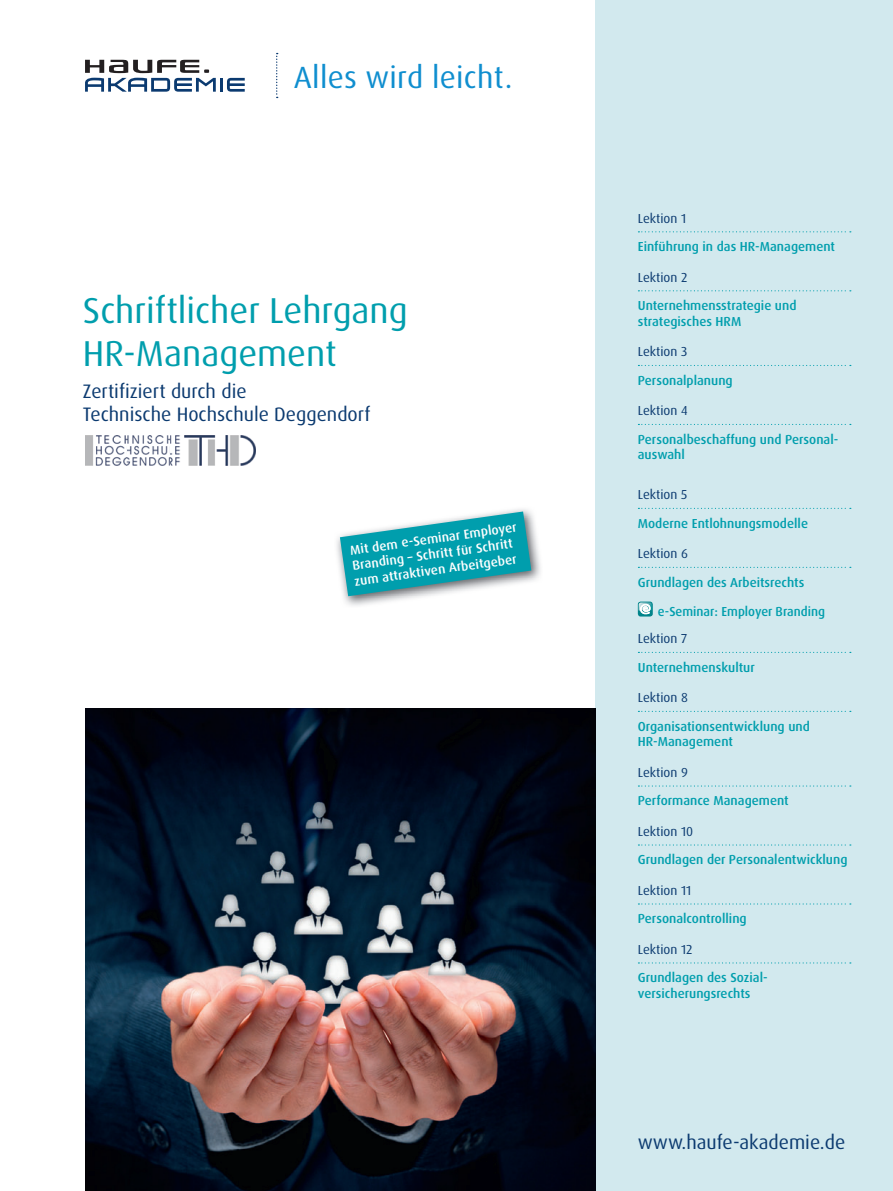
<style>
.page{position:relative;width:893px;height:1191px;background:#fff}
.page>*{position:absolute;margin:0;border:0;box-sizing:border-box;transform-origin:0 0}
.t1{font:36px/43.2px "Dax OT";color:#009ead}
.t2{font:30.75px "Dax OT";letter-spacing:.01em;color:#0f8ecf}
.t3{font:19.5px/23.4px "Dax OT";color:#0b3a70}
.t4{font:500 13.05px/15.6px "Dax OT";color:#009ead}
.t5{font:13.05px "Dax OT";color:#0b3a70}
.t6{font:500 13.05px/15.6px "Dax OT";color:#fff}
</style>
<div class="page">
<div style="left:595px;top:0;width:298px;height:1191px;background:#d2e9ee"></div>
<svg style="left:638px;top:231px;width:213px;height:1px"></svg>
<svg style="left:638px;top:290px;width:213px;height:1px"></svg>
<svg style="left:638px;top:365px;width:213px;height:1px"></svg>
<svg style="left:638px;top:424px;width:213px;height:1px"></svg>
<svg style="left:638px;top:508px;width:213px;height:1px"></svg>
<svg style="left:638px;top:567px;width:213px;height:1px"></svg>
<svg style="left:638px;top:652px;width:213px;height:1px"></svg>
<svg style="left:638px;top:711px;width:213px;height:1px"></svg>
<svg style="left:638px;top:785px;width:213px;height:1px"></svg>
<svg style="left:638px;top:844px;width:213px;height:1px"></svg>
<svg style="left:638px;top:903px;width:213px;height:1px"></svg>
<svg style="left:638px;top:962px;width:213px;height:1px"></svg>
<svg style="left:638px;top:601px;width:15px;height:15px"></svg>
<svg style="left:639px;top:602px;width:13px;height:12px"></svg>
<img style="left:85px;top:708px;width:510px;height:483px">
<img style="left:85px;top:436px;width:170px;height:29px">
<svg style="left:276px;top:53px;width:2px;height:45px"></svg>
<hr style="left:220px;top:78px;width:3px;height:14px;background:#0b3a70">
<svg style="left:227px;top:78px;width:18px;height:14px"></svg>
<svg style="left:85px;top:60px;width:131px;height:32px"></svg>
<img style="left:337px;top:509px;width:204px;height:97px">
<svg style="left:340px;top:511px;width:191px;height:85px"></svg>
<h2 class="t2" style="left:294px;top:64px;width:220px">Alles wird leicht.</h2>
<h1 class="t1" style="left:83px;top:291px;width:326px">Schriftlicher Lehrgang<br>HR-Management</h1>
<h3 class="t3" style="left:83px;top:381px;width:289px">Zertifiziert durch die<br>Technische Hochschule Deggendorf</h3>
<p class="t6" style="left:349px;top:543px;width:170px;rotate:-8deg">Mit dem e-Seminar Employer<br>Branding – Schritt für Schritt zum attraktiven Arbeitgeber</p>
<p class="t5" style="left:638px;top:213px;width:50px">Lektion 1</p>
<p class="t4" style="left:638px;top:240px;width:199px">Einführung in das HR-Management</p>
<p class="t5" style="left:638px;top:272px;width:51px">Lektion 2</p>
<p class="t4" style="left:638px;top:299px;width:160px">Unternehmensstrategie und strategisches HRM</p>
<p class="t5" style="left:638px;top:346px;width:51px">Lektion 3</p>
<p class="t4" style="left:638px;top:373px;width:96px">Personalplanung</p>
<p class="t5" style="left:638px;top:405px;width:51px">Lektion 4</p>
<p class="t4" style="left:638px;top:432px;width:202px">Personalbeschaffung und Personal&shy;auswahl</p>
<p class="t5" style="left:638px;top:489px;width:51px">Lektion 5</p>
<p class="t4" style="left:638px;top:516px;width:172px">Moderne Entlohnungs modelle</p>
<p class="t5" style="left:638px;top:548px;width:52px">Lektion 6</p>
<p class="t4" style="left:638px;top:575px;width:168px">Grundlagen des Arbeitsrechts</p>
<p class="t4" style="left:658px;top:604px;width:169px">e-Seminar: Employer Branding</p>
<p class="t5" style="left:638px;top:633px;width:51px">Lektion 7</p>
<p class="t4" style="left:638px;top:660px;width:118px">Unternehmenskultur</p>
<p class="t5" style="left:638px;top:692px;width:52px">Lektion 8</p>
<p class="t4" style="left:638px;top:719px;width:174px">Organisations entwick lung und<br>HR-Management</p>
<p class="t5" style="left:638px;top:767px;width:52px">Lektion 9</p>
<p class="t4" style="left:638px;top:794px;width:152px">Performance Management</p>
<p class="t5" style="left:638px;top:826px;width:57px">Lektion 10</p>
<p class="t4" style="left:638px;top:853px;width:211px">Grundlagen der Personalentwicklung</p>
<p class="t5" style="left:638px;top:884px;width:55px">Lektion 11</p>
<p class="t4" style="left:638px;top:912px;width:110px">Personalcontrolling</p>
<p class="t5" style="left:638px;top:943px;width:56px">Lektion 12</p>
<p class="t4" style="left:638px;top:971px;width:131px">Grundlagen des Sozial&shy;versicherungsrechts</p>
<h3 class="t3" style="left:638px;top:1131px;width:209px">www.haufe-akademie.de</h3>
</div>
